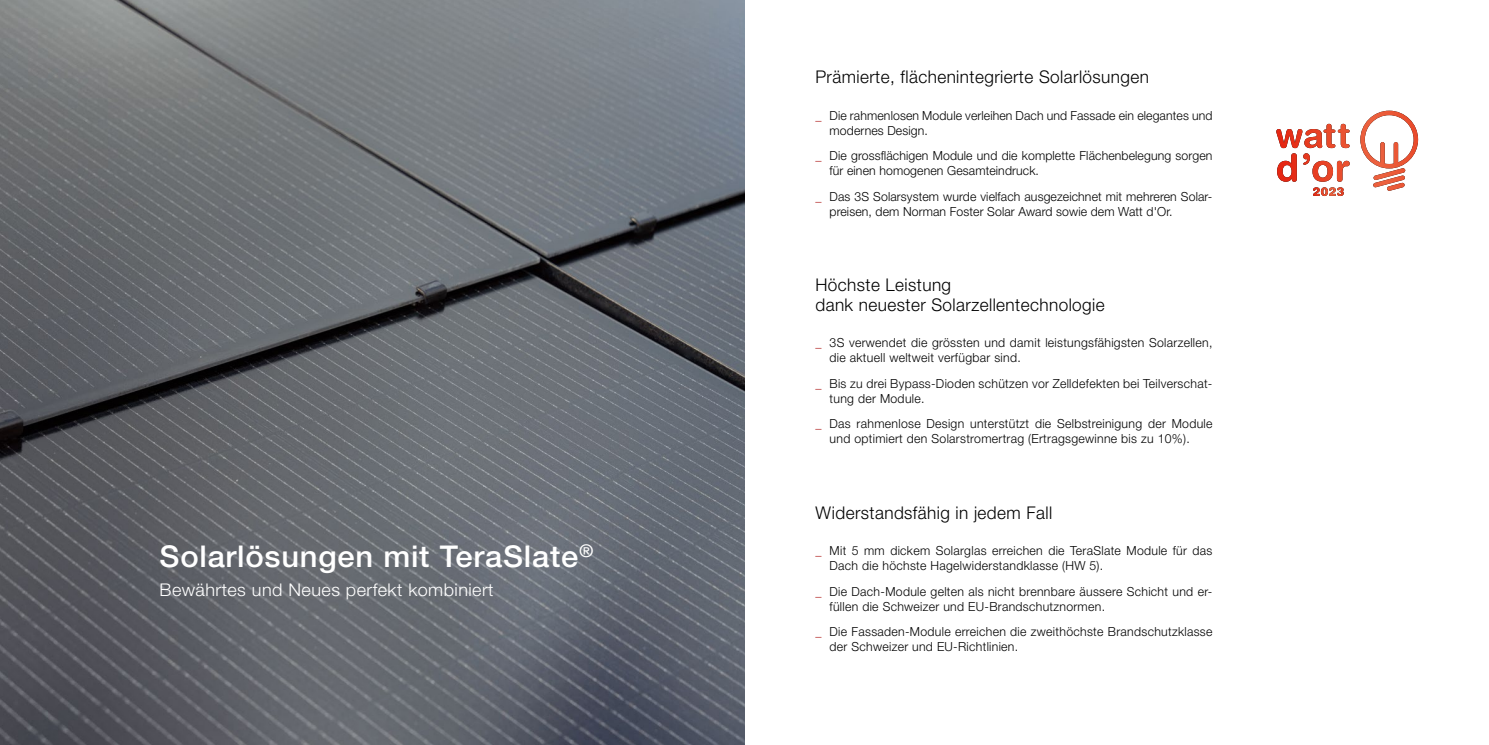
<style>
.page{position:relative;width:1489px;height:745px;background:#fff}
.page>*{position:absolute;margin:0;border:0;box-sizing:border-box;transform-origin:0 0}
.t1{font:500 30px "Helvetica Neue LT Pro";letter-spacing:.025em;color:#fff}
.t2{font:300 17.5px/20px "Helvetica Neue LT Pro";letter-spacing:.025em;color:#000}
.t3{font:300 17.5px "Helvetica Neue LT Pro";letter-spacing:.025em;color:#fff}
.t4{font:300 12.5px/15px "Helvetica Neue LT Pro";letter-spacing:.025em;color:#000}
.s1{color:#ae1a18}
</style>
<div class="page">
<img style="left:0;top:0;width:744px;height:744px">
<svg style="left:1360px;top:111px;width:57px;height:80px"></svg>
<svg style="left:1276px;top:124px;width:73px;height:72px"></svg>
<h1 class="t1" style="left:159px;top:538px;width:435px">Solarlösungen mit TeraSlate<sup>®</sup></h1>
<h2 class="t3" style="left:159px;top:578px;width:335px">Bewährtes und Neues perfekt kombiniert</h2>
<h2 class="t2" style="left:815px;top:67px;width:335px">Prämierte, flächenintegrierte Solarlösungen</h2>
<p class="t4" style="left:829px;top:107px;width:384px;text-indent:-14px"><span class="s1">_</span> Die rahmenlosen Module verleihen Dach und Fassade ein elegantes und modernes Design.</p>
<p class="t4" style="left:829px;top:148px;width:384px;text-indent:-14px"><span class="s1">_</span> Die grossflächigen Module und die komplette Flächenbelegung sorgen für einen homogenen Gesamteindruck.</p>
<p class="t4" style="left:829px;top:189px;width:384px;text-indent:-14px"><span class="s1">_</span> Das 3S Solarsystem wurde vielfach ausgezeichnet mit mehreren Solar&shy;preisen, dem Norman Foster Solar Award sowie dem Watt d'Or.</p>
<h2 class="t2" style="left:815px;top:274px;width:291px">Höchste Leistung<br>dank neuester Solarzellentechnologie</h2>
<p class="t4" style="left:829px;top:334px;width:384px;text-indent:-14px"><span class="s1">_</span> 3S verwendet die grössten und damit leistungsfähigsten Solarzellen, die aktuell weltweit verfügbar sind.</p>
<p class="t4" style="left:829px;top:375px;width:384px;text-indent:-14px"><span class="s1">_</span> Bis zu drei Bypass-Dioden schützen vor Zelldefekten bei Teilverschat&shy;tung der Module.</p>
<p class="t4" style="left:829px;top:416px;width:384px;text-indent:-14px"><span class="s1">_</span> Das rahmenlose Design unterstützt die Selbstreinigung der Module und optimiert den Solarstromertrag (Ertragsgewinne bis zu 10%).</p>
<h2 class="t2" style="left:815px;top:501px;width:238px">Widerstandsfähig in jedem Fall</h2>
<p class="t4" style="left:829px;top:542px;width:384px;text-indent:-14px"><span class="s1">_</span> Mit 5 mm dickem Solarglas erreichen die TeraSlate Module für das<br>Dach die höchste Hagelwiderstandklasse (HW 5).</p>
<p class="t4" style="left:829px;top:583px;width:384px;text-indent:-14px"><span class="s1">_</span> Die Dach-Module gelten als nicht brennbare äussere Schicht und er&shy;füllen die Schweizer und EU-Brandschutznormen.</p>
<p class="t4" style="left:829px;top:623px;width:384px;text-indent:-14px"><span class="s1">_</span> Die Fassaden-Module erreichen die zweithöchste Brandschutzklasse der Schweizer und EU-Richtlinien.</p>
</div>
